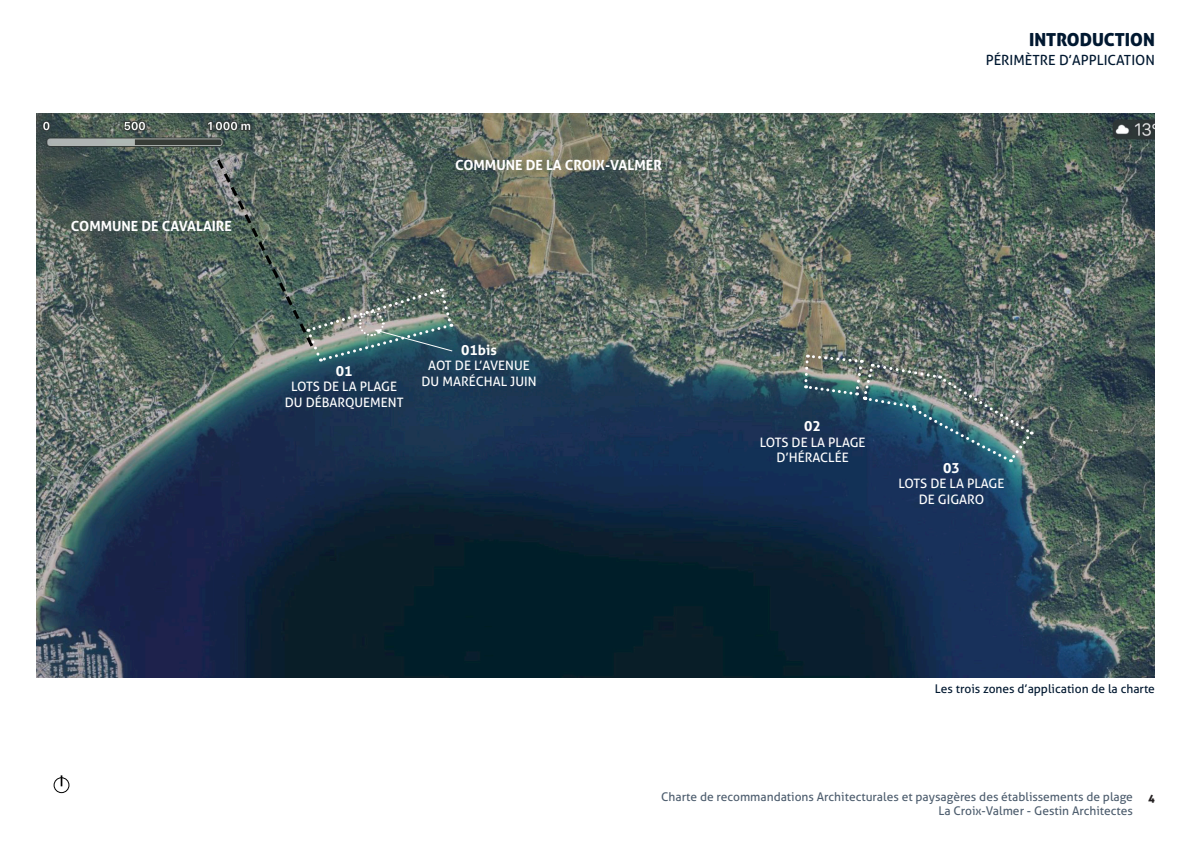
<style>
.page{position:relative;width:1191px;height:842px;background:#fff}
.page>*{position:absolute;margin:0;border:0;box-sizing:border-box;transform-origin:0 0}
.Titre_de_page{font:18px "Aller Display";color:#001830}
.t1{font:700 14px "Aller";color:#fff}
.Titre_de_page-2{font:14px "Aller";color:#001830}
.t2{font:13px/15.6px "Aller";color:#fff;text-align:center}
.Titre_de_page-3{font:12px "Aller";color:#001830}
.t3{font:11px "Aller Display";color:#231f20}
</style>
<div class="page">
<div style="left:54px;top:777px;width:15px;height:16px;border:1px solid #000;border-radius:50%"></div>
<img style="left:36px;top:113px;width:1119px;height:564px">
<img style="left:802px;top:353px;width:230px;height:110px">
<svg style="left:214px;top:156px;width:240px;height:207px"></svg>
<p class="t1" style="left:71px;top:217px;width:162px">COMMUNE DE CAVALAIRE</p>
<p class="t1" style="left:455px;top:156px;width:208px">COMMUNE DE LA CROIX-VALMER</p>
<p class="t1" style="left:336px;top:362px;width:18px">01</p>
<p class="t2" style="left:285px;top:379px;width:120px">LOTS DE LA PLAGE<br>DU DÉBARQUEMENT</p>
<p class="t1" style="left:461px;top:341px;width:37px">01bis</p>
<p class="t2" style="left:421px;top:358px;width:117px">AOT DE L’AVENUE<br>DU MARÉCHAL JUIN</p>
<p class="Titre_de_page" style="left:1029px;top:28px;width:127px">INTRODUCTION</p>
<p class="Titre_de_page-2" style="left:985px;top:52px;width:171px">PÉRIMÈTRE D’APPLICATION</p>
<p class="t1" style="left:804px;top:417px;width:18px">02</p>
<p class="t2" style="left:759px;top:434px;width:107px">LOTS DE LA PLAGE<br>D’HÉRACLÉE</p>
<p class="t1" style="left:943px;top:459px;width:18px">03</p>
<p class="t2" style="left:898px;top:476px;width:107px">LOTS DE LA PLAGE<br>DE GIGARO</p>
<p class="Titre_de_page-3" style="left:935px;top:682px;width:221px">Les trois zones d’application de la charte</p>
<p class="Titre_de_page-3" style="left:661px;top:789px;width:473px">Charte de recommandations Architecturales et paysagères des établissements de plage</p>
<p class="t3" style="left:1148px;top:791px;width:8px">4</p>
<p class="Titre_de_page-3" style="left:938px;top:804px;width:196px">La Croix-Valmer - Gestin Architectes</p>
</div>
